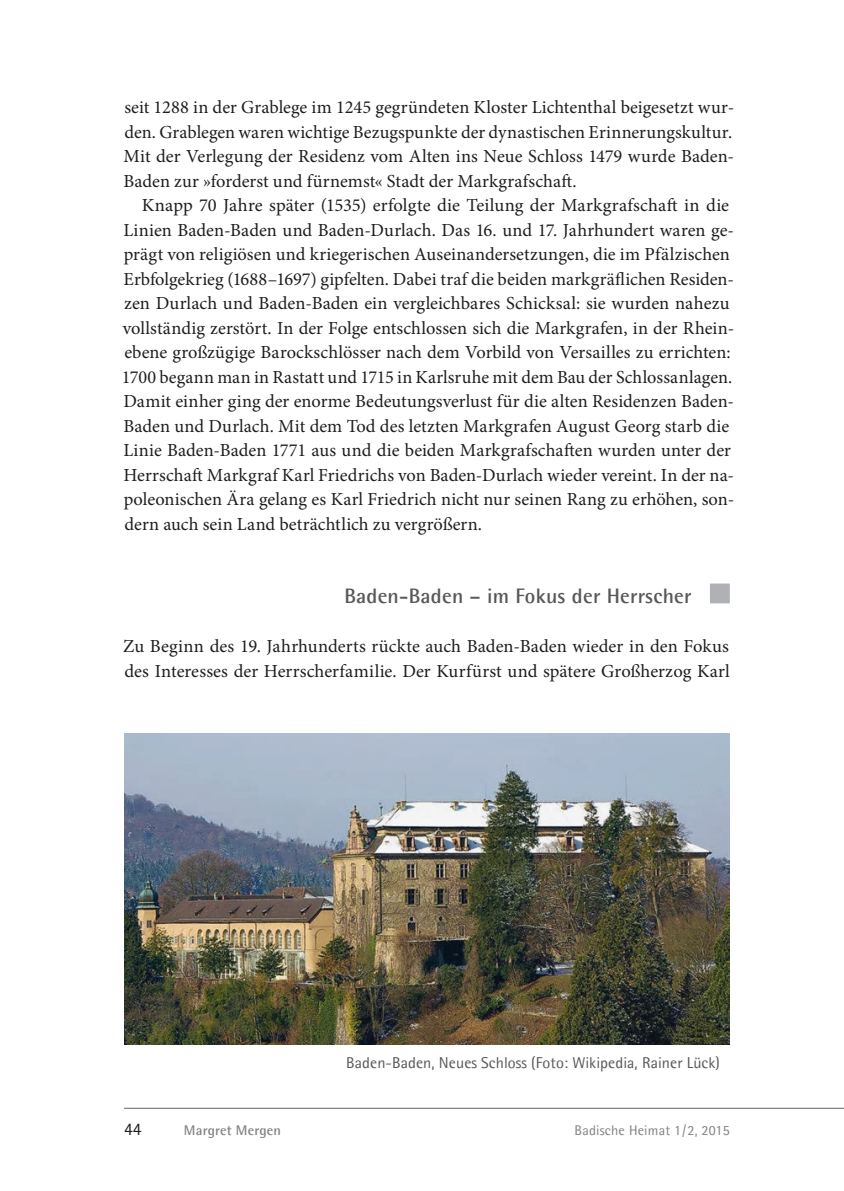
<style>
.page{position:relative;width:844px;height:1191px;background:#fff}
.page>*{position:absolute;margin:0;border:0;box-sizing:border-box;transform-origin:0 0}
.t1{font:700 21px "Agfa Rotis Semisans";letter-spacing:.01em;color:#57585a}
.t2{font:18.38px/24.5px "Minion Pro";color:#1d1e1f}
.t3{font:17.5px "Agfa Rotis Semisans";color:#1d1e1f}
.t4{font:15.75px "Agfa Rotis Semisans";letter-spacing:.005em;color:#57585a}
.t5{font:14px "Agfa Rotis Semisans";letter-spacing:.015em;color:#808285}
.t6{font:700 14px "Agfa Rotis Semisans";letter-spacing:.015em;color:#808285}
</style>
<div class="page">
<hr style="left:124px;top:1108px;width:719px;height:1px;background:#636366">
<div style="left:709px;top:583px;width:20px;height:20px;background:#b0b1b5"></div>
<img style="left:124px;top:733px;width:605px;height:311px">
<p class="t2" style="left:124px;top:97px;width:611px">seit 1288 in der Grablege im 1245 gegründeten Kloster Lichtenthal beigesetzt wur-</p>
<p class="t2" style="left:124px;top:121px;width:609px">den. Grablegen waren wichtige Bezugspunkte der dynastischen Erinnerungskultur.</p>
<p class="t2" style="left:123px;top:146px;width:612px">Mit der Verlegung der Residenz vom Alten ins Neue Schloss 1479 wurde Baden-</p>
<p class="t2" style="left:123px;top:170px;width:454px">Baden zur »forderst und fürnemst« Stadt der Markgrafschaft.</p>
<p class="t2" style="left:142px;top:195px;width:588px">Knapp 70 Jahre später (1535) erfolgte die Teilung der Markgrafschaft in die</p>
<p class="t2" style="left:123px;top:219px;width:612px">Linien Baden-Baden und Baden-Durlach. Das 16. und 17. Jahrhundert waren ge-</p>
<p class="t2" style="left:124px;top:244px;width:607px">prägt von religiösen und kriegerischen Auseinandersetzungen, die im Pfälzischen</p>
<p class="t2" style="left:123px;top:268px;width:612px">Erbfolgekrieg (1688–1697) gipfelten. Dabei traf die beiden markgräflichen Residen-</p>
<p class="t2" style="left:124px;top:293px;width:607px">zen Durlach und Baden-Baden ein vergleichbares Schicksal: sie wurden nahezu</p>
<p class="t2" style="left:123px;top:317px;width:612px">vollständig zerstört. In der Folge entschlossen sich die Markgrafen, in der Rhein-</p>
<p class="t2" style="left:124px;top:342px;width:607px">ebene großzügige Barockschlösser nach dem Vorbild von Versailles zu errichten:</p>
<p class="t2" style="left:122px;top:366px;width:611px">1700 begann man in Rastatt und 1715 in Karlsruhe mit dem Bau der Schlossanlagen.</p>
<p class="t2" style="left:123px;top:391px;width:612px">Damit einher ging der enorme Bedeutungsverlust für die alten Residenzen Baden-</p>
<p class="t2" style="left:123px;top:415px;width:607px">Baden und Durlach. Mit dem Tod des letzten Markgrafen August Georg starb die</p>
<p class="t2" style="left:123px;top:440px;width:608px">Linie Baden-Baden 1771 aus und die beiden Markgrafschaften wurden unter der</p>
<p class="t2" style="left:123px;top:464px;width:612px">Herrschaft Markgraf Karl Friedrichs von Baden-Durlach wieder vereint. In der na-</p>
<p class="t2" style="left:124px;top:488px;width:611px">poleonischen Ära gelang es Karl Friedrich nicht nur seinen Rang zu erhöhen, son-</p>
<p class="t2" style="left:124px;top:513px;width:359px">dern auch sein Land beträchtlich zu vergrößern.</p>
<p class="t1" style="left:344px;top:583px;width:349px">Baden-Baden – im Fokus der Herrscher</p>
<p class="t2" style="left:123px;top:636px;width:608px">Zu Beginn des 19. Jahrhunderts rückte auch Baden-Baden wieder in den Fokus des Interesses der Herrscherfamilie. Der Kurfürst und spätere Großherzog Karl</p>
<p class="t4" style="left:346px;top:1053px;width:375px">Baden-Baden, Neues Schloss (Foto: Wikipedia, Rainer Lück)</p>
<p class="t3" style="left:124px;top:1118px;width:19px">44</p>
<p class="t6" style="left:184px;top:1121px;width:99px">Margret Mergen</p>
<p class="t5" style="left:574px;top:1121px;width:157px">Badische Heimat 1 / 2, 2015</p>
</div>
